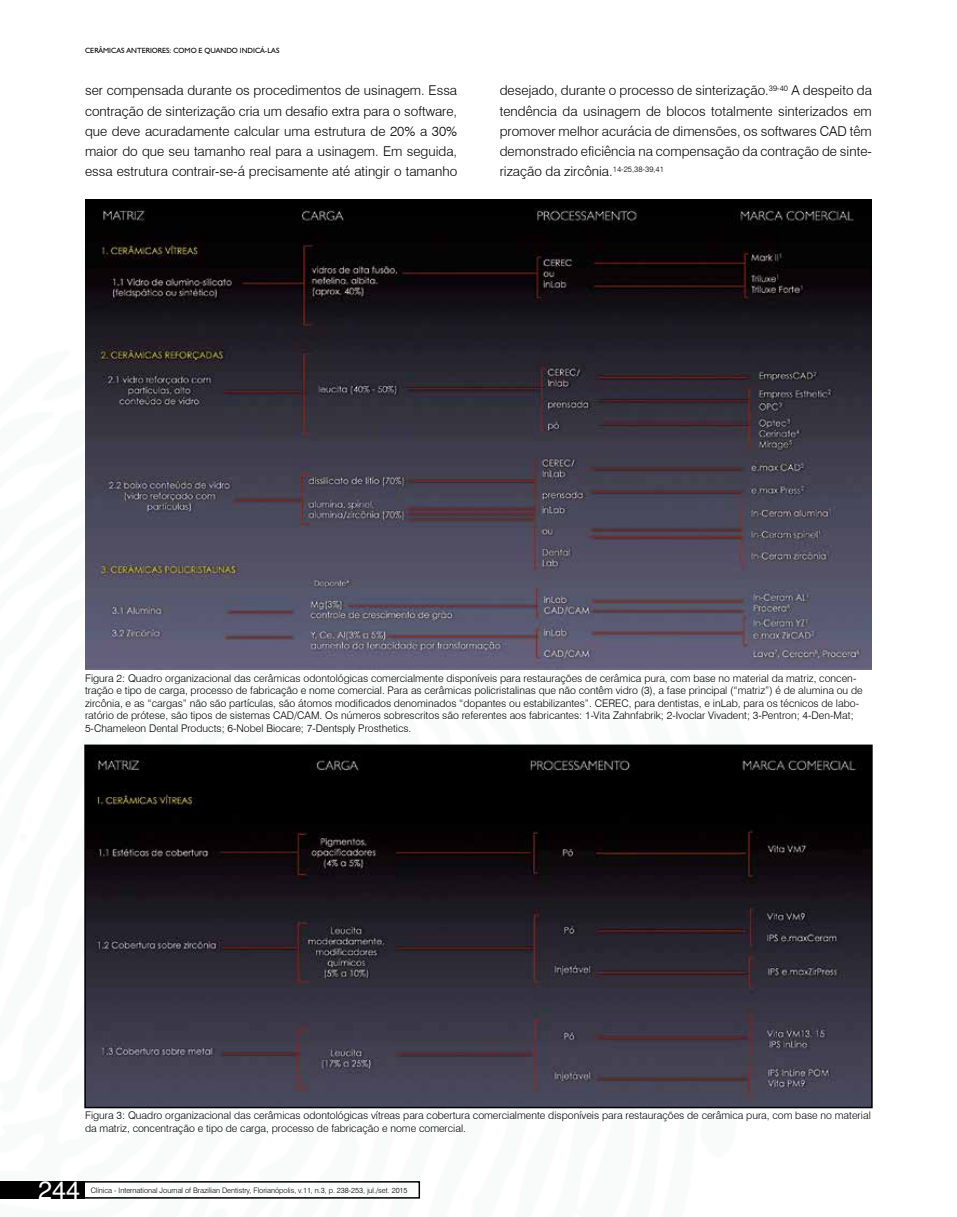
<style>
.page{position:relative;width:957px;height:1217px;background:#fff}
.page>*{position:absolute;margin:0;border:0;box-sizing:border-box;transform-origin:0 0}
.t1{font:25.2px "Helvetica";color:#fff}
.t2{font:300 13.5px/20.1px "Swiss 721 BT";color:#000;text-align:justify}
.t3{font:300 10.5px/12.6px "Swiss 721 BT";color:#000}
.t4{font:300 7.5px "Swiss 721 BT";letter-spacing:-.005em;color:#000}
.t5{font:7.5px "Humanist 521 BT";color:#000}
</style>
<div class="page">
<div style="left:0;top:1180px;width:420px;height:18px;border:2px solid #000"></div>
<div style="left:0;top:1180px;width:85px;height:18px;background:#000"></div>
<img style="left:85px;top:199px;width:787px;height:470px">
<img style="left:87px;top:747px;width:782px;height:357px">
<div style="left:84px;top:744px;width:788px;height:363px;border:2px solid #000"></div>
<p class="t5" style="left:85px;top:46px;width:196px">CERÂMICAS ANTERIORES: COMO E QUANDO INDICÁ-LAS</p>
<p class="t2" style="left:85px;top:80px;width:374px">ser compensada durante os procedimentos de usinagem. Essa contração de sinterização cria um desafio extra para o software, que deve acuradamente calcular uma estrutura de 20% a 30% maior do que seu tamanho real para a usinagem. Em seguida, essa estrutura contrair-se-á precisamente até atingir o tamanho</p>
<p class="t2" style="left:500px;top:80px;width:374px">desejado, durante o processo de sinterização.<sup>39-40</sup> A despeito da tendência da usinagem de blocos totalmente sinterizados em promover melhor acurácia de dimensões, os softwares CAD têm demonstrado eficiência na compensação da contração de sinte&shy;rização da zircônia.<sup>14-25,38-39,41</sup></p>
<p class="t3" style="left:85px;top:671px;width:779px">Figura 2: Quadro organizacional das cerâmicas odontológicas comercialmente disponíveis para restaurações de cerâmica pura, com base no material da matriz, concen&shy;tração e tipo de carga, processo de fabricação e nome comercial. Para as cerâmicas policristalinas que não contêm vidro (3), a fase principal (“matriz”) é de alumina ou de zircônia, e as “cargas” não são partículas, são átomos modificados denominados “dopantes ou estabilizantes”. CEREC, para dentistas, e inLab, para os técnicos de labo&shy;ratório de prótese, são tipos de sistemas CAD/CAM. Os números sobrescritos são referentes aos fabricantes: 1-Vita Zahnfabrik; 2-Ivoclar Vivadent; 3-Pentron; 4-Den-Mat; 5-Chameleon Dental Products; 6-Nobel Biocare; 7-Dentsply Prosthetics.</p>
<p class="t3" style="left:85px;top:1108px;width:787px">Figura 3: Quadro organizacional das cerâmicas odontológicas vítreas para cobertura comercialmente disponíveis para restaurações de cerâmica pura, com base no material da matriz, concentração e tipo de carga, processo de fabricação e nome comercial.</p>
<h1 class="t1" style="left:38px;top:1170px;width:44px">244</h1>
<p class="t4" style="left:91px;top:1185px;width:318px">Clínica - International Journal of Brazilian Dentistry, Florianópolis, v.11, n.3, p. 238-253, jul./set. 2015</p>
</div>
